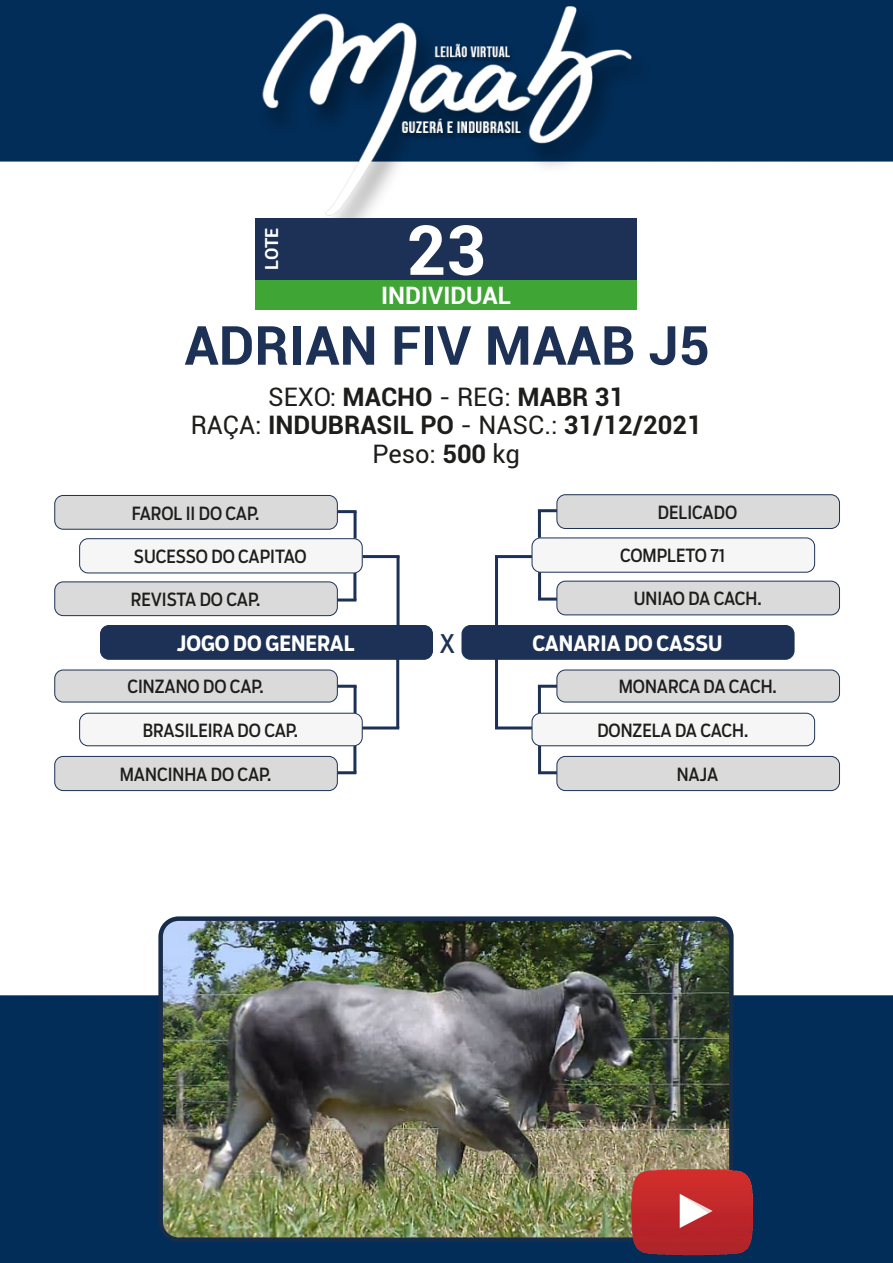
<style>
.page{position:relative;width:893px;height:1263px;background:#fff}
.page>*{position:absolute;margin:0;border:0;box-sizing:border-box;transform-origin:0 0}
.t1{font:700 69px "Roboto";color:#fff}
.t2{font:700 54px "Roboto";color:#1c3155}
.t3{font:700 25.5px "Roboto";color:#1d1d1b}
.t4{font:25.5px "Roboto";letter-spacing:-.005em;color:#1d1d1b}
.t5{font:25.5px "Boomer Cond";color:#1c3155}
.t6{font:700 24px "Roboto";color:#fff}
.t7{font:700 21px "Boomer Cond";color:#fff}
.t8{font:18px "Boomer Cond";color:#1d1d1b}
.t9{font:700 18px "Roboto";color:#fff}
.s1{font-weight:400}
.s2{font-weight:700}
</style>
<div class="page">
<img style="left:0;top:0;width:893px;height:1263px">
<hr style="left:495px;top:556px;width:3px;height:70px;background:#1c3155">
<hr style="left:495px;top:555px;width:37px;height:3px;background:#1c3155">
<hr style="left:397px;top:556px;width:3px;height:70px;background:#1c3155">
<hr style="left:363px;top:555px;width:37px;height:3px;background:#1c3155">
<hr style="left:354px;top:686px;width:3px;height:27px;background:#1c3155">
<hr style="left:337px;top:685px;width:20px;height:3px;background:#1c3155">
<hr style="left:353px;top:746px;width:3px;height:27px;background:#1c3155">
<hr style="left:337px;top:771px;width:19px;height:3px;background:#1c3155">
<hr style="left:538px;top:686px;width:3px;height:27px;background:#1c3155">
<hr style="left:538px;top:685px;width:19px;height:3px;background:#1c3155">
<hr style="left:538px;top:746px;width:3px;height:27px;background:#1c3155">
<hr style="left:538px;top:771px;width:19px;height:3px;background:#1c3155">
<hr style="left:538px;top:510px;width:3px;height:28px;background:#1c3155">
<hr style="left:538px;top:509px;width:19px;height:3px;background:#1c3155">
<hr style="left:538px;top:572px;width:3px;height:27px;background:#1c3155">
<hr style="left:538px;top:598px;width:19px;height:3px;background:#1c3155">
<hr style="left:353px;top:573px;width:3px;height:27px;background:#1c3155">
<hr style="left:337px;top:598px;width:19px;height:3px;background:#1c3155">
<hr style="left:354px;top:511px;width:3px;height:28px;background:#1c3155">
<hr style="left:337px;top:510px;width:20px;height:3px;background:#1c3155">
<div style="left:557px;top:581px;width:282px;height:34px;background:#dadada;border-radius:9px"></div>
<div style="left:556px;top:581px;width:284px;height:34px;border:1px solid #1c3155;border-radius:9px"></div>
<div style="left:55px;top:582px;width:282px;height:34px;background:#dadada;border-radius:9px"></div>
<div style="left:54px;top:581px;width:284px;height:35px;border:1px solid #1c3155;border-radius:9px"></div>
<div style="left:55px;top:756px;width:282px;height:34px;background:#dadada;border-radius:9px"></div>
<div style="left:54px;top:756px;width:284px;height:35px;border:1px solid #1c3155;border-radius:9px"></div>
<div style="left:557px;top:756px;width:282px;height:34px;background:#dadada;border-radius:9px"></div>
<div style="left:556px;top:756px;width:284px;height:35px;border:1px solid #1c3155;border-radius:9px"></div>
<div style="left:532px;top:538px;width:283px;height:34px;background:#f6f6f6;border-radius:9px"></div>
<div style="left:532px;top:537px;width:283px;height:36px;border:1px solid #1c3155;border-radius:9px"></div>
<div style="left:80px;top:539px;width:282px;height:34px;background:#f6f6f6;border-radius:9px"></div>
<div style="left:79px;top:538px;width:284px;height:35px;border:1px solid #1c3155;border-radius:9px"></div>
<div style="left:80px;top:713px;width:282px;height:33px;background:#f6f6f6;border-radius:9px"></div>
<div style="left:79px;top:713px;width:284px;height:33px;border:1px solid #1c3155;border-radius:9px"></div>
<div style="left:532px;top:713px;width:283px;height:33px;background:#f6f6f6;border-radius:9px"></div>
<div style="left:532px;top:713px;width:283px;height:33px;border:1px solid #1c3155;border-radius:9px"></div>
<div style="left:557px;top:495px;width:282px;height:33px;background:#dadada;border-radius:9px"></div>
<div style="left:556px;top:494px;width:284px;height:35px;border:1px solid #1c3155;border-radius:9px"></div>
<div style="left:55px;top:495px;width:282px;height:34px;background:#dadada;border-radius:9px"></div>
<div style="left:54px;top:495px;width:284px;height:35px;border:1px solid #1c3155;border-radius:9px"></div>
<div style="left:55px;top:670px;width:282px;height:32px;background:#dadada;border-radius:9px"></div>
<div style="left:54px;top:670px;width:284px;height:32px;border:1px solid #1c3155;border-radius:9px"></div>
<div style="left:557px;top:670px;width:282px;height:32px;background:#dadada;border-radius:9px"></div>
<div style="left:556px;top:670px;width:284px;height:32px;border:1px solid #1c3155;border-radius:9px"></div>
<div style="left:433px;top:625px;width:28px;height:34px;background:#fff"></div>
<div style="left:100px;top:625px;width:332px;height:34px;background:#1c3155;border-radius:9px"></div>
<div style="left:100px;top:625px;width:333px;height:35px;border:1px solid #1c3155;border-radius:9px"></div>
<div style="left:462px;top:625px;width:332px;height:34px;background:#1c3155;border-radius:9px"></div>
<div style="left:462px;top:625px;width:332px;height:35px;border:1px solid #1c3155;border-radius:9px"></div>
<hr style="left:396px;top:659px;width:3px;height:69px;background:#1c3155">
<hr style="left:362px;top:726px;width:37px;height:3px;background:#1c3155">
<hr style="left:495px;top:659px;width:3px;height:69px;background:#1c3155">
<hr style="left:495px;top:726px;width:37px;height:3px;background:#1c3155">
<img style="left:161px;top:919px;width:570px;height:321px">
<div style="left:158px;top:916px;width:576px;height:326px;border:4px solid #172b4a;border-radius:18px"></div>
<img style="left:629px;top:1167px;width:127px;height:89px">
<div style="left:256px;top:280px;width:381px;height:30px;background:#3fa535"></div>
<div style="left:255px;top:218px;width:382px;height:62px;background:#1c3155"></div>
<p class="t9" style="left:259px;top:270px;width:44px;rotate:-90deg">LOTE</p>
<p class="t1" style="left:406px;top:202px;width:81px">23</p>
<p class="t6" style="left:381px;top:278px;width:131px">INDIVIDUAL</p>
<p class="t2" style="left:184px;top:307px;width:527px">ADRIAN FIV MAAB J5</p>
<p class="t3" style="left:268px;top:379px;width:357px"><span class="s1">SEXO:</span> MACHO <span class="s1">- REG:</span> MABR 31</p>
<p class="t3" style="left:191px;top:407px;width:512px"><span class="s1">RAÇA:</span> INDUBRASIL PO <span class="s1">- NASC.:</span> 31/12/2021</p>
<p class="t4" style="left:372px;top:436px;width:149px">Peso: <span class="s2">500</span> kg</p>
<p class="t8" style="left:132px;top:502px;width:129px">FAROL II DO CAP.</p>
<p class="t8" style="left:658px;top:502px;width:81px">DELICADO</p>
<p class="t8" style="left:134px;top:546px;width:174px">SUCESSO DO CAPITAO</p>
<p class="t8" style="left:620px;top:545px;width:107px">COMPLETO 71</p>
<p class="t8" style="left:131px;top:589px;width:131px">REVISTA DO CAP.</p>
<p class="t8" style="left:634px;top:588px;width:129px">UNIAO DA CACH.</p>
<p class="t7" style="left:177px;top:630px;width:179px">JOGO DO GENERAL</p>
<p class="t5" style="left:439px;top:628px;width:17px">X</p>
<p class="t7" style="left:532px;top:630px;width:192px">CANARIA DO CASSU</p>
<p class="t8" style="left:127px;top:676px;width:138px">CINZANO DO CAP.</p>
<p class="t8" style="left:619px;top:676px;width:160px">MONARCA DA CACH.</p>
<p class="t8" style="left:143px;top:719px;width:157px">BRASILEIRA DO CAP.</p>
<p class="t8" style="left:597px;top:719px;width:153px">DONZELA DA CACH.</p>
<p class="t8" style="left:120px;top:763px;width:153px">MANCINHA DO CAP.</p>
<p class="t8" style="left:677px;top:763px;width:43px">NAJA</p>
</div>
